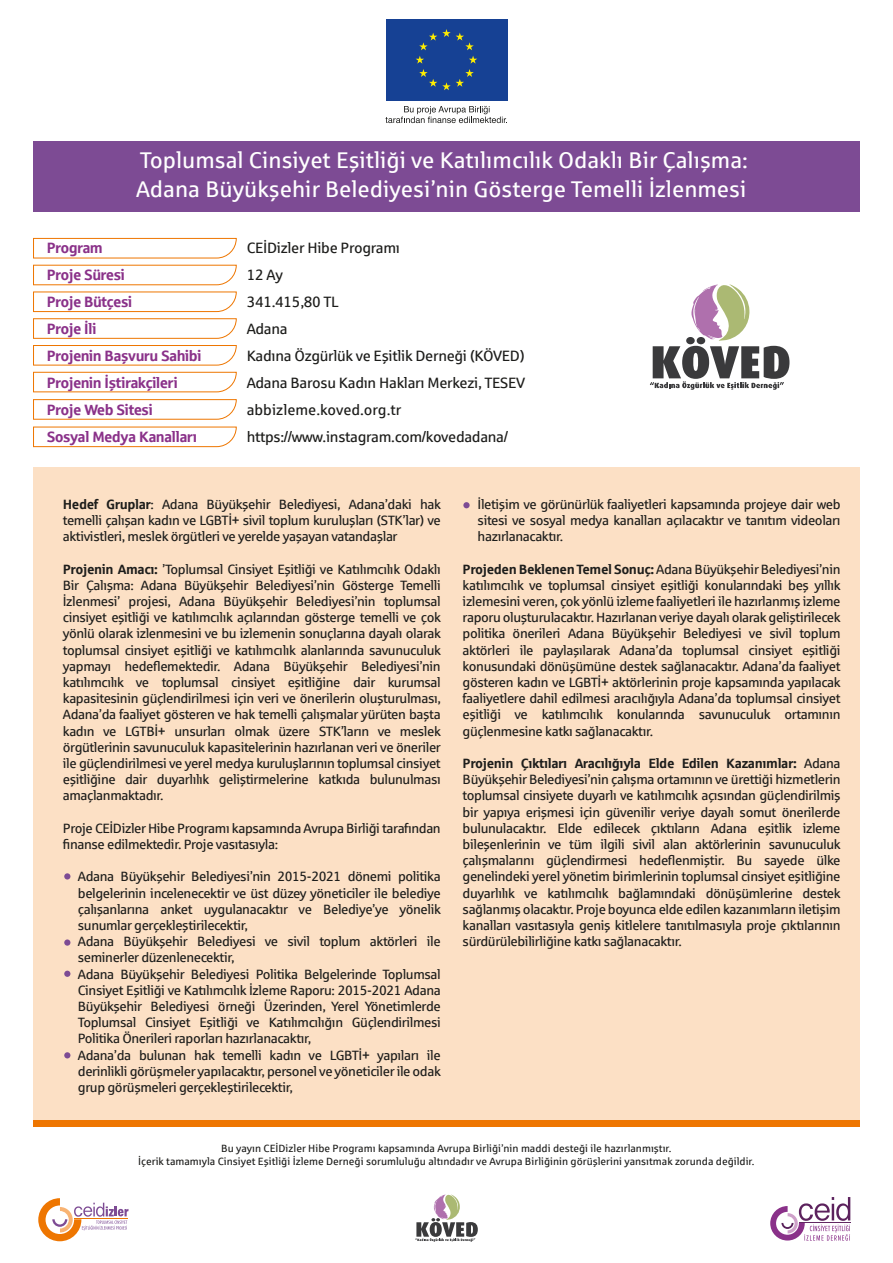
<style>
.page{position:relative;width:893px;height:1263px;background:#fff}
.page>*{position:absolute;margin:0;border:0;box-sizing:border-box;transform-origin:0 0}
.t1{font:22.8px/29px "Sparkasse Rg";color:#fff}
.t2{font:15px/27px "Sparkasse Rg";letter-spacing:-.02em;color:#1d1d1b}
.t3{font:15px/27px "Sparkasse Head";color:#8a3189}
.t4{font:13.5px/16.2px "Sparkasse Rg";letter-spacing:-.03em;color:#1d1d1b;text-align:justify}
.t5{font:10.5px/12.6px "Sparkasse Rg";color:#1d1d1b;text-align:center}
.s1{font-weight:700}
</style>
<div class="page">
<div style="left:33px;top:467px;width:827px;height:656px;background:#fce0c5"></div>
<div style="left:386px;top:19px;width:121px;height:82px;background:#164194"></div>
<svg style="left:416px;top:56px;width:61px;height:34px"></svg>
<svg style="left:419px;top:29px;width:55px;height:21px"></svg>
<svg style="left:385px;top:106px;width:122px;height:17px"></svg>
<svg style="left:38px;top:1198px;width:90px;height:43px"></svg>
<svg style="left:770px;top:1197px;width:80px;height:44px"></svg>
<svg style="left:33px;top:238px;width:204px;height:20px"></svg>
<svg style="left:33px;top:265px;width:204px;height:20px"></svg>
<svg style="left:33px;top:292px;width:204px;height:20px"></svg>
<svg style="left:33px;top:318px;width:204px;height:21px"></svg>
<svg style="left:33px;top:345px;width:204px;height:20px"></svg>
<svg style="left:33px;top:372px;width:204px;height:20px"></svg>
<svg style="left:33px;top:427px;width:204px;height:20px"></svg>
<svg style="left:33px;top:399px;width:204px;height:21px"></svg>
<div style="left:33px;top:1120px;width:827px;height:7px;background:#ee7601"></div>
<div style="left:64px;top:939px;width:6px;height:7px;background:#7d4b94;border-radius:50%"></div>
<svg style="left:64px;top:971px;width:6px;height:6px"></svg>
<svg style="left:64px;top:1052px;width:6px;height:6px"></svg>
<svg style="left:64px;top:873px;width:6px;height:6px"></svg>
<div style="left:33px;top:142px;width:826px;height:70px;background:#7d4b94"></div>
<div style="left:463px;top:502px;width:7px;height:6px;background:#7d4b94;border-radius:50%"></div>
<svg style="left:415px;top:1194px;width:63px;height:48px"></svg>
<svg style="left:650px;top:284px;width:139px;height:106px"></svg>
<h1 class="t1" style="left:136px;top:145px;width:613px">Toplumsal Cinsiyet Eşitliği ve Katılımcılık Odaklı Bir Çalışma:<br>Adana Büyükşehir Belediyesi’nin Gösterge Temelli İzlenmesi</h1>
<p class="t3" style="left:47px;top:233px;width:156px">Program<br>Proje Süresi<br>Proje Bütçesi<br>Proje İli<br>Projenin Başvuru Sahibi<br>Projenin İştirakçileri<br>Proje Web Sitesi<br>Sosyal Medya Kanalları</p>
<p class="t2" style="left:247px;top:234px;width:280px">CEİDizler Hibe Programı<br>12 Ay<br>341.415,80 TL<br>Adana<br>Kadına Özgürlük ve Eşitlik Derneği (KÖVED)<br>Adana Barosu Kadın Hakları Merkezi, TESEV abbizleme.koved.org.tr https://www.instagram.com/kovedadana/</p>
<p class="t4" style="left:63px;top:496px;width:380px"><span class="s1">Hedef Gruplar</span>: Adana Büyükşehir Belediyesi, Adana’daki hak temelli çalışan kadın ve LGBTİ+ sivil toplum kuruluşları (STK’lar) ve aktivistleri, meslek örgütleri ve yerelde yaşayan vatandaşlar</p>
<p class="t4" style="left:63px;top:560px;width:380px"><span class="s1">Projenin Amacı:</span> ’Toplumsal Cinsiyet Eşitliği ve Katılımcılık Odaklı Bir Çalışma: Adana Büyükşehir Belediyesi’nin Gösterge Temelli İzlenmesi’ projesi, Adana Büyükşehir Belediyesi’nin toplumsal cinsiyet eşitliği ve katılımcılık açılarından gösterge temelli ve çok yönlü olarak izlenmesini ve bu izlemenin sonuçlarına dayalı olarak toplumsal cinsiyet eşitliği ve katılımcılık alanlarında savunuculuk yapmayı hedeflemektedir. Adana Büyükşehir Belediyesi’nin katılımcılık ve toplumsal cinsiyet eşitliğine dair kurumsal kapasitesinin güçlendirilmesi için veri ve önerilerin oluşturulması, Adana’da faaliyet gösteren ve hak temelli çalışmalar yürüten başta kadın ve LGTBİ+ unsurları olmak üzere STK’ların ve meslek örgütlerinin savunuculuk kapasitelerinin hazırlanan veri ve öneriler ile güçlendirilmesi ve yerel medya kuruluşlarının toplumsal cinsiyet eşitliğine dair duyarlılık geliştirmelerine katkıda bulunulması amaçlanmaktadır.</p>
<p class="t4" style="left:63px;top:820px;width:379px">Proje CEİDizler Hibe Programı kapsamında Avrupa Birliği tarafından finanse edilmektedir. Proje vasıtasıyla:</p>
<p class="t4" style="left:78px;top:868px;width:365px;text-align:left">Adana Büyükşehir Belediyesi’nin 2015-2021 dönemi politika belgelerinin incelenecektir ve üst düzey yöneticiler ile belediye çalışanlarına anket uygulanacaktır ve Belediye’ye yönelik sunumlar gerçekleştirilecektir,<br>Adana Büyükşehir Belediyesi ve sivil toplum aktörleri ile seminerler düzenlenecektir,<br>Adana Büyükşehir Belediyesi Politika Belgelerinde Toplumsal Cinsiyet Eşitliği ve Katılımcılık İzleme Raporu: 2015-2021 Adana Büyükşehir Belediyesi örneği Üzerinden, Yerel Yönetimlerde Toplumsal Cinsiyet Eşitliği ve Katılımcılığın Güçlendirilmesi Politika Önerileri raporları hazırlanacaktır,<br>Adana’da bulunan hak temelli kadın ve LGBTİ+ yapıları ile derinlikli görüşmeler yapılacaktır, personel ve yöneticiler ile odak grup görüşmeleri gerçekleştirilecektir,</p>
<p class="t4" style="left:478px;top:496px;width:364px">İletişim ve görünürlük faaliyetleri kapsamında projeye dair web sitesi ve sosyal medya kanalları açılacaktır ve tanıtım videoları hazırlanacaktır.</p>
<p class="t4" style="left:463px;top:560px;width:380px"><span class="s1">Projeden Beklenen Temel Sonuç:</span> Adana Büyükşehir Belediyesi’nin katılımcılık ve toplumsal cinsiyet eşitliği konularındaki beş yıllık izlemesini veren, çok yönlü izleme faaliyetleri ile hazırlanmış izleme raporu oluşturulacaktır. Hazırlanan veriye dayalı olarak geliştirilecek politika önerileri Adana Büyükşehir Belediyesi ve sivil toplum aktörleri ile paylaşılarak Adana’da toplumsal cinsiyet eşitliği konusundaki dönüşümüne destek sağlanacaktır. Adana’da faaliyet gösteren kadın ve LGBTİ+ aktörlerinin proje kapsamında yapılacak faaliyetlere dahil edilmesi aracılığıyla Adana’da toplumsal cinsiyet eşitliği ve katılımcılık konularında savunuculuk ortamının güçlenmesine katkı sağlanacaktır.</p>
<p class="t4" style="left:463px;top:755px;width:380px"><span class="s1">Projenin Çıktıları Aracılığıyla Elde Edilen Kazanımlar:</span> Adana Büyükşehir Belediyesi’nin çalışma ortamının ve ürettiği hizmetlerin toplumsal cinsiyete duyarlı ve katılımcılık açısından güçlendirilmiş bir yapıya erişmesi için güvenilir veriye dayalı somut önerilerde bulunulacaktır. Elde edilecek çıktıların Adana eşitlik izleme bileşenlerinin ve tüm ilgili sivil alan aktörlerinin savunuculuk çalışmalarını güçlendirmesi hedeflenmiştir. Bu sayede ülke genelindeki yerel yönetim birimlerinin toplumsal cinsiyet eşitliğine duyarlılık ve katılımcılık bağlamındaki dönüşümlerine destek sağlanmış olacaktır. Proje boyunca elde edilen kazanımların iletişim kanalları vasıtasıyla geniş kitlelere tanıtılmasıyla proje çıktılarının sürdürülebilirliğine katkı sağlanacaktır.</p>
<p class="t5" style="left:138px;top:1142px;width:618px">Bu yayın CEİDizler Hibe Programı kapsamında Avrupa Birliği’nin maddi desteği ile hazırlanmıştır.<br>İçerik tamamıyla Cinsiyet Eşitliği İzleme Derneği sorumluluğu altındadır ve Avrupa Birliğinin görüşlerini yansıtmak zorunda değildir.</p>
</div>
